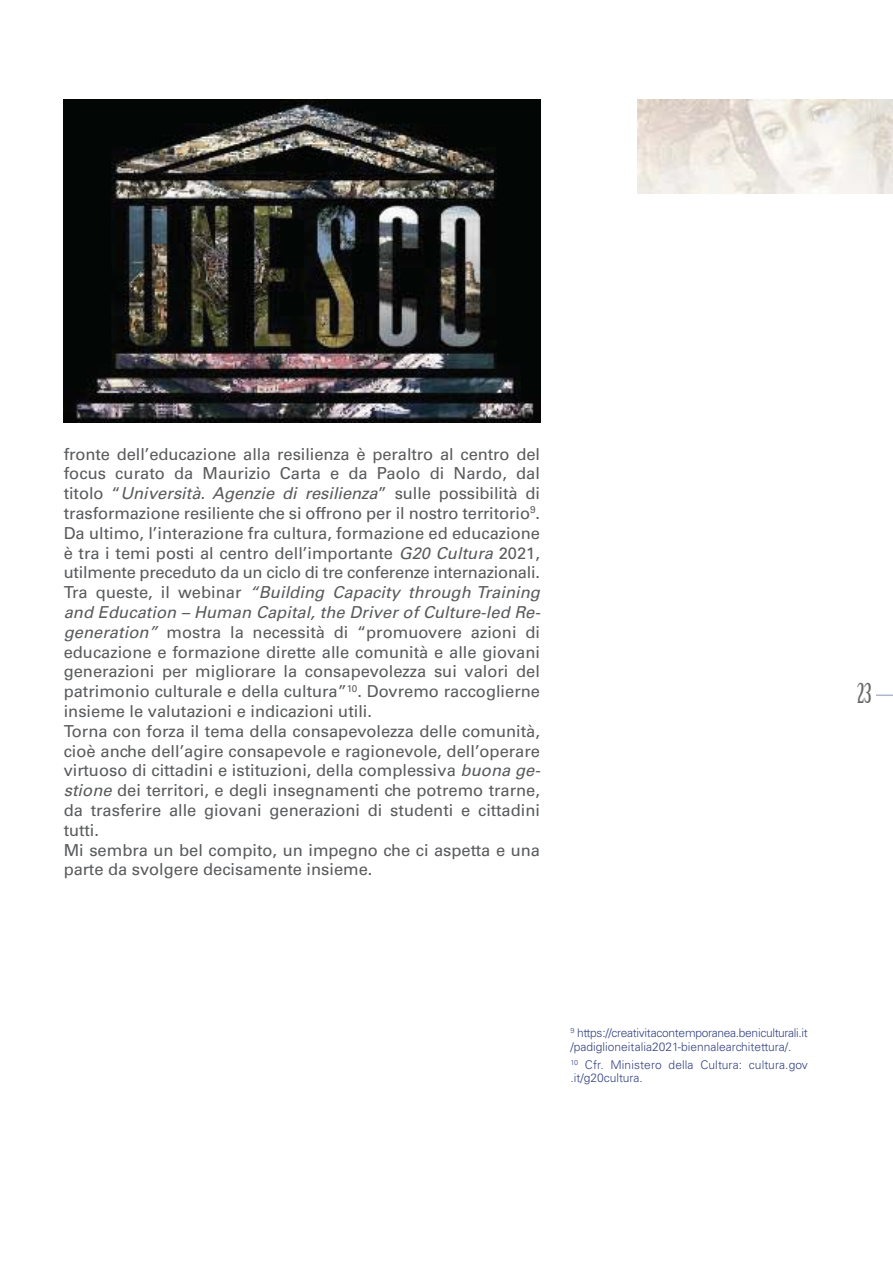
<style>
.page{position:relative;width:893px;height:1263px;background:#fff}
.page>*{position:absolute;margin:0;border:0;box-sizing:border-box;transform-origin:0 0}
.t1{font:27px "Birch Std";color:#686868}
.t2{font:16.5px/19.8px "Univers";color:#595a5c}
.t3{font:300 12px/13.5px "Univers";letter-spacing:-.025em;color:#364482}
.t4{font:300 12px/13.5px "Univers";color:#364482}
.s1{font-style:italic}
</style>
<div class="page">
<svg style="left:876px;top:695px;width:17px;height:1px"></svg>
<img style="left:638px;top:100px;width:255px;height:94px">
<img style="left:64px;top:100px;width:477px;height:323px">
<p class="t2" style="left:64px;top:445px;width:478px">fronte dell’educazione alla resilienza è peraltro al centro del focus curato da Maurizio Carta e da Paolo di Nardo, dal titolo “<span class="s1">Università. Agenzie di resilienza</span>” sulle possibilità di trasformazione resiliente che si offrono per il nostro territorio<sup>9</sup>.<br>Da ultimo, l’interazione fra cultura, formazione ed educazione è tra i temi posti al centro dell’importante <span class="s1">G20 Cultura</span> 2021, utilmente preceduto da un ciclo di tre conferenze internazionali.<br>Tra queste, il webinar <span class="s1">“Building Capacity through Training and Education – Human Capital, the Driver of Culture-led Re&shy;generation”</span> mostra la necessità di “promuovere azioni di educazione e formazione dirette alle comunità e alle giovani generazioni per migliorare la consapevolezza sui valori del patrimonio culturale e della cultura”<sup>10</sup>. Dovremo raccoglierne insieme le valutazioni e indicazioni utili.<br>Torna con forza il tema della consapevolezza delle comunità, cioè anche dell’agire consapevole e ragionevole, dell’operare virtuoso di cittadini e istituzioni, della complessiva <span class="s1">buona ge&shy;stione</span> dei territori, e degli insegnamenti che potremo trarne, da trasferire alle giovani generazioni di studenti e cittadini tutti.<br>Mi sembra un bel compito, un impegno che ci aspetta e una parte da svolgere decisamente insieme.</p>
<h1 class="t1" style="left:857px;top:682px;width:16px">23</h1>
<p class="t3" style="left:571px;top:1027px;width:239px"><sup>9</sup> https://creativitacontemporanea.beniculturali.it /padiglioneitalia2021-biennalearchitettura/.</p>
<p class="t4" style="left:571px;top:1059px;width:239px"><sup>10</sup> Cfr. Ministero della Cultura: cultura.gov .it/g20cultura.</p>
</div>
